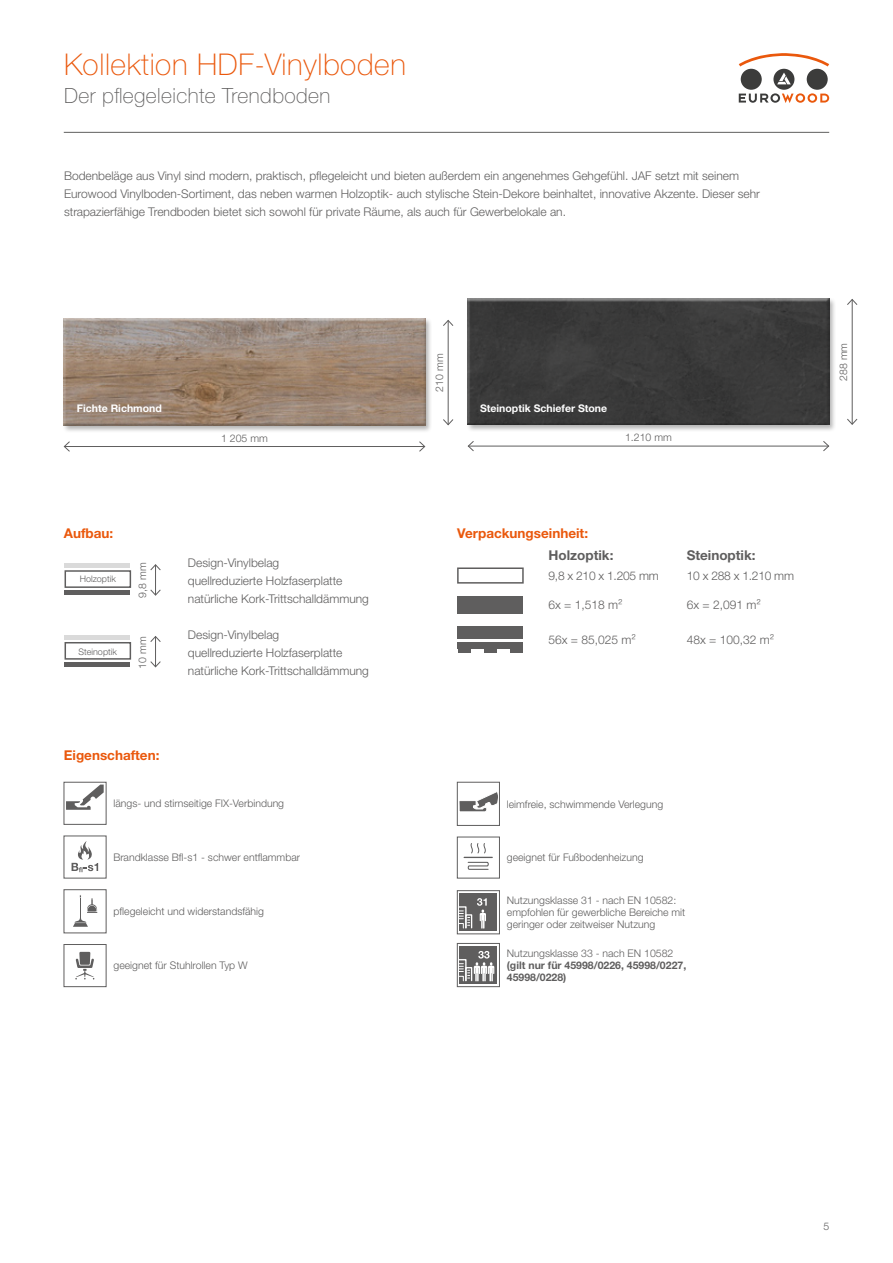
<style>
.page{position:relative;width:893px;height:1263px;background:#fff}
.page>*{position:absolute;margin:0;border:0;box-sizing:border-box;transform-origin:0 0}
.Kapitel{font:100 30px "Helvetica Neue LTW1 G";letter-spacing:.02em;color:#ea580c}
.Kapitel_Untertitel{font:100 21px "Helvetica Neue LTW1 G";letter-spacing:.02em;color:#5f5e5e}
.ÜB_2{font:700 13.5px "Helvetica Neue LTW1 G";color:#ea580c}
.Fließtext_fett{font:700 13.5px "Helvetica Neue LTW1 G";color:#5f5e5e}
.Fließtext{font:300 12px "Helvetica Neue LTW1 G";color:#5f5e5e}
.Bildtext{font:300 12px "Helvetica Neue LTW1 G";color:#5f5e5e}
.Fließtext-2{font:300 12px "Helvetica Neue LTW1 G";letter-spacing:-.02em;color:#5f5e5e}
.Bildtext-2{font:300 10.5px "Helvetica Neue LTW1 G";color:#5f5e5e}
.Bildtext-3{font:700 10.5px/12px "Helvetica Neue LTW1 G";color:#5f5e5e}
.Bildtext_fett{font:700 10.5px "Helvetica Neue LTW1 G";color:#fff}
.Bildtext-4{font:300 9px "Helvetica Neue LTW1 G";color:#5f5e5e}
</style>
<div class="page">
<hr style="left:64px;top:132px;width:765px;height:1px;background:#717170">
<svg style="left:739px;top:53px;width:90px;height:50px"></svg>
<svg style="left:73px;top:895px;width:24px;height:32px"></svg>
<svg style="left:66px;top:784px;width:38px;height:26px"></svg>
<svg style="left:72px;top:841px;width:26px;height:31px"></svg>
<svg style="left:460px;top:792px;width:37px;height:20px"></svg>
<div style="left:457px;top:782px;width:43px;height:44px;border:1px solid #5f5e5e"></div>
<div style="left:459px;top:894px;width:38px;height:37px;background:#5f5e5e"></div>
<svg style="left:477px;top:898px;width:10px;height:30px"></svg>
<div style="left:465px;top:914px;width:7px;height:14px;border:1px solid #fff"></div>
<svg style="left:459px;top:906px;width:11px;height:22px"></svg>
<div style="left:457px;top:890px;width:43px;height:44px;border:1px solid #5f5e5e"></div>
<div style="left:459px;top:946px;width:38px;height:38px;background:#5f5e5e"></div>
<svg style="left:459px;top:951px;width:35px;height:30px"></svg>
<div style="left:457px;top:943px;width:43px;height:44px;border:1px solid #5f5e5e"></div>
<svg style="left:464px;top:843px;width:28px;height:27px"></svg>
<div style="left:457px;top:837px;width:43px;height:41px;border:1px solid #5f5e5e"></div>
<svg style="left:75px;top:952px;width:19px;height:27px"></svg>
<div style="left:64px;top:944px;width:42px;height:43px;border:1px solid #5f5e5e"></div>
<div style="left:62px;top:317px;width:371px;height:116px;background:#000;opacity:.3"></div>
<div style="left:63px;top:318px;width:365px;height:109px;background:#000;opacity:.26"></div>
<hr style="left:64px;top:446px;width:361px;height:1px;background:#5f5e5e">
<svg style="left:63px;top:441px;width:7px;height:11px"></svg>
<svg style="left:419px;top:441px;width:7px;height:11px"></svg>
<hr style="left:448px;top:320px;width:1px;height:105px;background:#5f5e5e">
<svg style="left:443px;top:418px;width:11px;height:8px"></svg>
<svg style="left:443px;top:320px;width:11px;height:7px"></svg>
<div style="left:466px;top:297px;width:370px;height:135px;background:#000;opacity:.3"></div>
<div style="left:467px;top:298px;width:364px;height:129px;background:#3a3a3a"></div>
<hr style="left:468px;top:446px;width:361px;height:1px;background:#5f5e5e">
<svg style="left:467px;top:441px;width:8px;height:11px"></svg>
<svg style="left:822px;top:441px;width:8px;height:11px"></svg>
<hr style="left:852px;top:299px;width:1px;height:125px;background:#5f5e5e">
<svg style="left:847px;top:418px;width:11px;height:7px"></svg>
<svg style="left:847px;top:299px;width:11px;height:7px"></svg>
<div style="left:458px;top:596px;width:65px;height:18px;background:#5f5e5e"></div>
<div style="left:457px;top:567px;width:67px;height:17px;border:2px solid #5f5e5e"></div>
<div style="left:458px;top:626px;width:65px;height:13px;background:#5f5e5e"></div>
<div style="left:458px;top:642px;width:65px;height:6px;background:#5f5e5e"></div>
<hr style="left:458px;top:648px;width:13px;height:4px;background:#5f5e5e">
<hr style="left:510px;top:648px;width:13px;height:4px;background:#5f5e5e">
<hr style="left:484px;top:648px;width:13px;height:4px;background:#5f5e5e">
<div style="left:65px;top:570px;width:66px;height:18px;border:2px solid #5f5e5e"></div>
<hr style="left:65px;top:564px;width:65px;height:4px;background:#dadada">
<div style="left:65px;top:590px;width:65px;height:5px;background:#5f5e5e"></div>
<div style="left:65px;top:642px;width:66px;height:18px;border:2px solid #5f5e5e"></div>
<div style="left:65px;top:635px;width:65px;height:5px;background:#dadada"></div>
<hr style="left:65px;top:662px;width:65px;height:4px;background:#5f5e5e">
<hr style="left:155px;top:565px;width:1px;height:30px;background:#5f5e5e">
<svg style="left:150px;top:589px;width:11px;height:7px"></svg>
<svg style="left:150px;top:564px;width:11px;height:7px"></svg>
<hr style="left:155px;top:636px;width:1px;height:31px;background:#5f5e5e">
<svg style="left:150px;top:661px;width:11px;height:7px"></svg>
<svg style="left:150px;top:636px;width:11px;height:6px"></svg>
<p class="Kapitel" style="left:64px;top:46px;width:344px">Kollektion HDF-Vinylboden</p>
<p class="Kapitel_Untertitel" style="left:64px;top:83px;width:268px">Der pflegeleichte Trendboden</p>
<p class="Fließtext" style="left:64px;top:168px;width:677px">Bodenbeläge aus Vinyl sind modern, praktisch, pflegeleicht und bieten außerdem ein angenehmes Gehgefühl. JAF setzt mit seinem</p>
<p class="Fließtext" style="left:64px;top:186px;width:697px">Eurowood Vinylboden-Sortiment, das neben warmen Holzoptik- auch stylische Stein-Dekore beinhaltet, innovative Akzente. Dieser sehr</p>
<p class="Fließtext" style="left:64px;top:204px;width:504px">strapazierfähige Trendboden bietet sich sowohl für private Räume, als auch für Gewerbelokale an.</p>
<p class="Bildtext_fett" style="left:77px;top:402px;width:86px">Fichte Richmond</p>
<p class="Bildtext-2" style="left:221px;top:432px;width:48px">1 205 mm</p>
<p class="ÜB_2" style="left:64px;top:525px;width:51px">Aufbau:</p>
<p class="Bildtext-4" style="left:80px;top:574px;width:38px">Holzoptik</p>
<p class="Bildtext-4" style="left:79px;top:646px;width:40px">Steinoptik</p>
<p class="Bildtext-2" style="left:136px;top:598px;width:37px;rotate:-90deg">9,8 mm</p>
<p class="Bildtext-2" style="left:136px;top:669px;width:34px;rotate:-90deg">10 mm</p>
<p class="ÜB_2" style="left:64px;top:746px;width:97px">Eigenschaften:</p>
<p class="Bildtext" style="left:188px;top:556px;width:93px">Design-Vinylbelag</p>
<p class="Bildtext" style="left:188px;top:574px;width:156px">quellreduzierte Holzfaserplatte</p>
<p class="Bildtext" style="left:188px;top:592px;width:182px">natürliche Kork-Trittschalldämmung</p>
<p class="Bildtext" style="left:188px;top:627px;width:93px">Design-Vinylbelag</p>
<p class="Bildtext" style="left:188px;top:645px;width:156px">quellreduzierte Holzfaserplatte</p>
<p class="Bildtext" style="left:188px;top:663px;width:182px">natürliche Kork-Trittschalldämmung</p>
<p class="Bildtext-2" style="left:114px;top:797px;width:172px">längs- und stirnseitige FIX-Verbindung</p>
<p class="Bildtext-2" style="left:114px;top:851px;width:188px">Brandklasse Bfl-s1 - schwer entflammbar</p>
<p class="Bildtext-2" style="left:114px;top:905px;width:152px">pflegeleicht und widerstandsfähig</p>
<p class="Bildtext-2" style="left:114px;top:959px;width:136px">geeignet für Stuhlrollen Typ W</p>
<p class="Bildtext-2" style="left:433px;top:392px;width:39px;rotate:-90deg">210 mm</p>
<p class="Bildtext_fett" style="left:480px;top:402px;width:128px">Steinoptik Schiefer Stone</p>
<p class="Bildtext-2" style="left:625px;top:431px;width:48px">1.210 mm</p>
<p class="ÜB_2" style="left:457px;top:525px;width:132px">Verpackungseinheit:</p>
<p class="Fließtext_fett" style="left:548px;top:547px;width:66px">Holzoptik:</p>
<p class="Fließtext_fett" style="left:687px;top:547px;width:70px">Steinoptik:</p>
<p class="Fließtext" style="left:548px;top:568px;width:112px">9,8 x 210 x 1.205 mm</p>
<p class="Fließtext-2" style="left:687px;top:568px;width:109px">10 x 288 x 1.210 mm</p>
<p class="Fließtext" style="left:548px;top:597px;width:76px">6x = 1,518 m²</p>
<p class="Fließtext" style="left:687px;top:597px;width:76px">6x = 2,091 m²</p>
<p class="Fließtext" style="left:548px;top:632px;width:89px">56x = 85,025 m²</p>
<p class="Fließtext" style="left:687px;top:632px;width:89px">48x = 100,32 m²</p>
<p class="Bildtext-2" style="left:837px;top:381px;width:39px;rotate:-90deg">288 mm</p>
<p class="Bildtext-2" style="left:507px;top:797px;width:158px">leimfreie, schwimmende Verlegung</p>
<p class="Bildtext-2" style="left:507px;top:851px;width:138px">geeignet für Fußbodenheizung</p>
<p class="Bildtext-2" style="left:507px;top:894px;width:171px">Nutzungsklasse 31 - nach EN 10582:</p>
<p class="Bildtext-2" style="left:507px;top:906px;width:180px">empfohlen für gewerbliche Bereiche mit</p>
<p class="Bildtext-2" style="left:507px;top:918px;width:150px">geringer oder zeitweiser Nutzung</p>
<p class="Bildtext-2" style="left:507px;top:947px;width:168px">Nutzungsklasse 33 - nach EN 10582</p>
<p class="Bildtext-3" style="left:507px;top:959px;width:181px">(gilt nur für 45998/0226, 45998/0227,<br>45998/0228)</p>
<p class="Bildtext-2" style="left:823px;top:1220px;width:7px">5</p>
</div>
